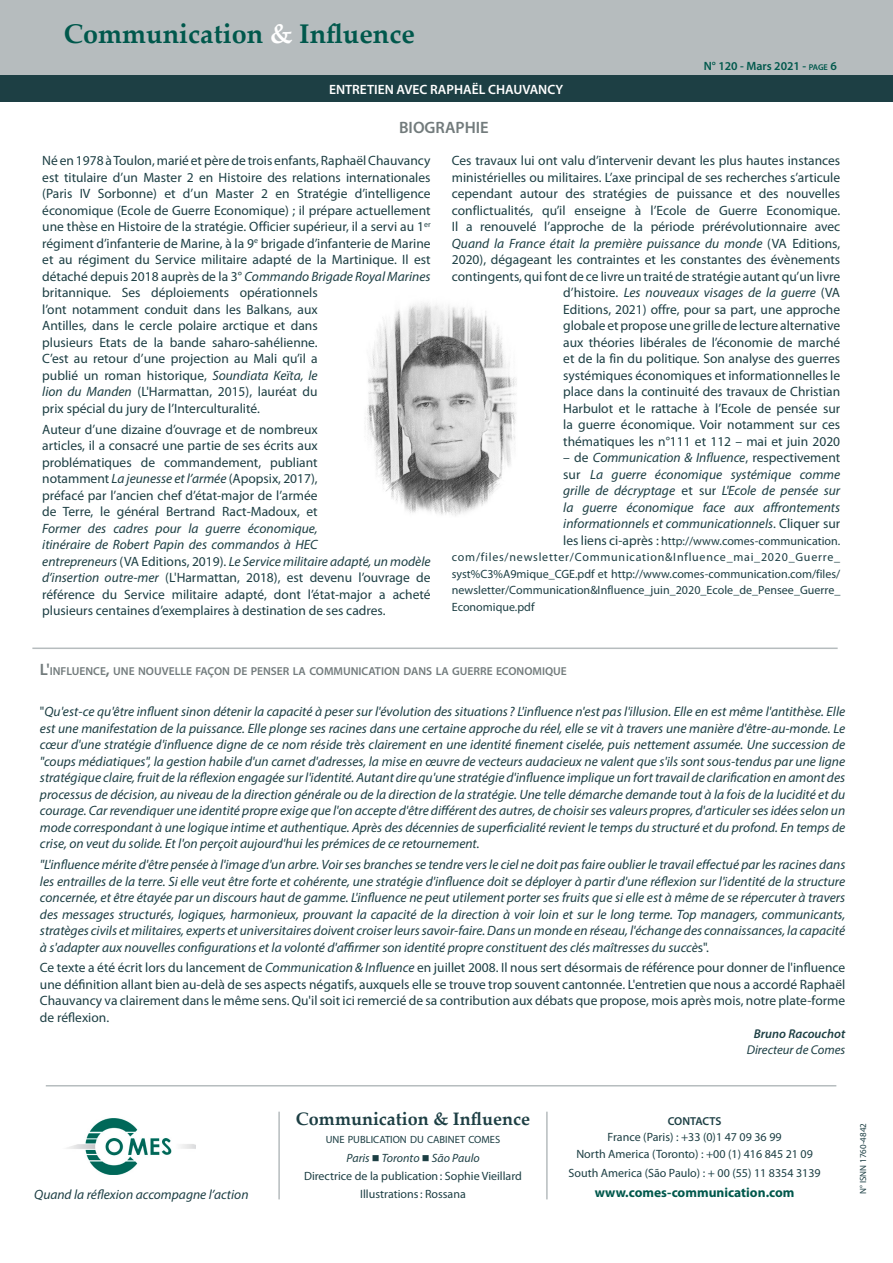
<style>
.page{position:relative;width:893px;height:1263px;background:#fff}
.page>*{position:absolute;margin:0;border:0;box-sizing:border-box;transform-origin:0 0}
.t1{font:700 27px "Palatino Linotype";color:#00584c}
.t2{font:700 18px "Palatino Linotype";color:#1d3f44}
.Titre_colonnes{font:600 16.5px "Myriad Pro";color:#727b7c}
.Style_de_paragraphe{font:13.5px/16.5px "Myriad Pro";color:#1d3f44}
.Style_de_paragraphe-2{font:italic 13.5px/16.5px "Myriad Pro";color:#1d3f44;text-align:justify}
.t3{font:600 13.5px "Myriad Pro";color:#fff}
.t4{font:700 13.5px "Myriad Pro";color:#00584c}
.Style_de_paragraphe-3{font:italic 12.75px "Myriad Pro";color:#1d3f44}
.Style_de_paragraphe-4{font:italic 600 12.75px "Myriad Pro";color:#1d3f44}
.Style_de_paragraphe-5{font:12px/16.5px "Myriad Pro";color:#1d3f44;text-align:justify}
.t5{font:italic 12px "Myriad Pro";color:#1d3f44}
.t6{font:600 12px "Myriad Pro";color:#00584c}
.Titre_colonnes-2{font:600 11.55px "Myriad Pro";color:#727b7c}
.t7{font:600 11.55px "Myriad Pro";letter-spacing:-.01em;color:#1d3f44}
.t8{font:10.5px "Myriad Pro";color:#1d3f44}
.Style_de_paragraphe-6{font:9px "Myriad Pro";color:#1d3f44}
.s1{color:#fff}
.s2{font-size:8.4px}
.s3{font-style:italic}
.s4{font-style:normal}
.s5{font-size:13.5px}
.s6{font-size:16.5px}
</style>
<div class="page">
<div style="left:0;top:81px;width:893px;height:21px;background:#1d3f44"></div>
<div style="left:0;top:0;width:893px;height:81px;background:#b6bcbe"></div>
<div style="left:0;top:76px;width:893px;height:21px;background:#1d3f44"></div>
<img style="left:365px;top:303px;width:152px;height:213px">
<img style="left:67px;top:1118px;width:128px;height:57px">
<hr style="left:278px;top:1112px;width:2px;height:87px;background:#b6bcbe">
<hr style="left:546px;top:1112px;width:2px;height:87px;background:#b6bcbe">
<hr style="left:32px;top:647px;width:806px;height:2px;background:#b6bcbe">
<hr style="left:46px;top:1085px;width:790px;height:1px;background:#b6bcbe">
<p class="t1" style="left:64px;top:14px;width:353px">Communication <span class="s1">&amp;</span> Influence</p>
<p class="t3" style="left:329px;top:81px;width:236px">ENTRETIEN AVEC RAPHAËL CHAUVANCY</p>
<p class="Titre_colonnes" style="left:399px;top:116px;width:89px">BIOGRAPHIE</p>
<p class="t6" style="left:704px;top:58px;width:135px">N° 120 - Mars 2021 - <span class="s2">PAGE</span> 6</p>
<p class="Style_de_paragraphe" style="left:42px;top:152px;width:390px">Né en 1978 à Toulon, marié et père de trois enfants, Raphaël Chauvancy est titulaire d’un Master 2 en Histoire des relations internationales (Paris IV Sorbonne) et d’un Master 2 en Stratégie d’intelligence économique (Ecole de Guerre Economique) ; il prépare actuellement une thèse en Histoire de la stratégie. Officier supérieur, il a servi au 1<sup>er </sup>régiment d’infanterie de Marine, à la 9<sup>e</sup> brigade d’infanterie de Marine et au régiment du Service militaire adapté de la Martinique. Il est détaché depuis 2018 auprès de la 3° <span class="s3">Commando Brigade Royal Marines </span>britannique. Ses déploiements opérationnels<br>l’ont notamment conduit dans les Balkans, aux<br>Antilles, dans le cercle polaire arctique et dans<br>plusieurs Etats de la bande saharo-sahélienne.<br>C’est au retour d’une projection au Mali qu’il a<br>publié un roman historique, <span class="s3">Soundiata Keïta, le<br>lion du Manden</span> (L'Harmattan, 2015), lauréat du<br>prix spécial du jury de l’Interculturalité.</p>
<p class="Style_de_paragraphe" style="left:42px;top:421px;width:390px">Auteur d’une dizaine d’ouvrage et de nombreux<br>articles, il a consacré une partie de ses écrits aux<br>problématiques de commandement, publiant<br>notamment <span class="s3">La jeunesse et l’armée</span> (Apopsix, 2017),<br>préfacé par l’ancien chef d’état-major de l’armée<br>de Terre, le général Bertrand Ract-Madoux, et<br><span class="s3">Former des cadres pour la guerre économique,<br>itinéraire de Robert Papin des commandos à HEC<br>entrepreneurs</span> (VA Editions, 2019). <span class="s3">Le Service militaire adapté, un modèle d’insertion outre-mer</span> (L'Harmattan, 2018), est devenu l’ouvrage de référence du Service militaire adapté, dont l’état-major a acheté plusieurs centaines d’exemplaires à destination de ses cadres.</p>
<p class="Style_de_paragraphe" style="left:452px;top:152px;width:390px;text-align:right">Ces travaux lui ont valu d’intervenir devant les plus hautes instances ministérielles ou militaires. L’axe principal de ses recherches s’articule cependant autour des stratégies de puissance et des nouvelles conflictualités, qu’il enseigne à l’Ecole de Guerre Economique.<br>Il a renouvelé l’approche de la période prérévolutionnaire avec <span class="s3">Quand la France était la première puissance du monde</span> (VA Editions, 2020), dégageant les contraintes et les constantes des évènements contingents, qui font de ce livre un traité de stratégie autant qu’un livre d’histoire. <span class="s3">Les nouveaux visages de la guerre</span> (VA<br>Editions, 2021) offre, pour sa part, une approche<br>globale et propose une grille de lecture alternative<br>aux théories libérales de l’économie de marché<br>et de la fin du politique. Son analyse des guerres<br>systémiques économiques et informationnelles le<br>place dans la continuité des travaux de Christian<br>Harbulot et le rattache à l’Ecole de pensée sur<br>la guerre économique. Voir notamment sur ces<br>thématiques les n°111 et 112 – mai et juin 2020</p>
<p class="Style_de_paragraphe-2" style="left:563px;top:449px;width:279px"><span class="s4">– de</span> Communication &amp; Influence<span class="s4">, respectivement sur</span> La guerre économique systémique comme grille de décryptage <span class="s4">et sur</span> L'Ecole de pensée sur la guerre économique face aux affrontements informationnels et communicationnels<span class="s4">. Cliquer sur</span></p>
<p class="Style_de_paragraphe-5" style="left:452px;top:532px;width:390px;text-indent:111px"><span class="s5">les liens ci-après :</span> http://www.comes-communication. com/files/newsletter/Communication&amp;Influence_mai_2020_Guerre_ syst%C3%A9mique_CGE.pdf et http://www.comes-communication.com/files/ newsletter/Communication&amp;Influence_juin_2020_Ecole_de_Pensee_Guerre_ Economique.pdf</p>
<p class="Titre_colonnes-2" style="left:40px;top:664px;width:528px"><span class="s6">L'</span>INFLUENCE<span class="s6">,</span> UNE NOUVELLE FAÇON DE PENSER LA COMMUNICATION DANS LA GUERRE ECONOMIQUE</p>
<p class="Style_de_paragraphe-2" style="left:40px;top:703px;width:807px"><span class="s4">"</span>Qu'est-ce qu'être influent sinon détenir la capacité à peser sur l'évolution des situations? L'influence n'est pas l'illusion. Elle en est même l'antithèse. Elle est une manifestation de la puissance. Elle plonge ses racines dans une certaine approche du réel, elle se vit à travers une manière d'être-au-monde. Le cœur d'une stratégie d'influence digne de ce nom réside très clairement en une identité finement ciselée, puis nettement assumée. Une succession de "coups médiatiques", la gestion habile d'un carnet d'adresses, la mise en œuvre de vecteurs audacieux ne valent que s'ils sont sous-tendus par une ligne stratégique claire, fruit de la réflexion engagée sur l'identité. Autant dire qu'une stratégie d'influence implique un fort travail de clarification en amont des processus de décision, au niveau de la direction générale ou de la direction de la stratégie. Une telle démarche demande tout à la fois de la lucidité et du courage. Car revendiquer une identité propre exige que l'on accepte d'être différent des autres, de choisir ses valeurs propres, d'articuler ses idées selon un mode correspondant à une logique intime et authentique. Après des décennies de superficialité revient le temps du structuré et du profond. En temps de crise, on veut du solide. Et l'on perçoit aujourd'hui les prémices de ce retournement.</p>
<p class="Style_de_paragraphe-2" style="left:40px;top:856px;width:807px">"L'influence mérite d'être pensée à l'image d'un arbre. Voir ses branches se tendre vers le ciel ne doit pas faire oublier le travail effectué par les racines dans les entrailles de la terre. Si elle veut être forte et cohérente, une stratégie d'influence doit se déployer à partir d'une réflexion sur l'identité de la structure concernée, et être étayée par un discours haut de gamme. L'influence ne peut utilement porter ses fruits que si elle est à même de se répercuter à travers des messages structurés, logiques, harmonieux, prouvant la capacité de la direction à voir loin et sur le long terme. Top managers, communicants, stratèges civils et militaires, experts et universitaires doivent croiser leurs savoir-faire. Dans un monde en réseau, l'échange des connaissances, la capacité à s'adapter aux nouvelles configurations et la volonté d'affirmer son identité propre constituent des clés maîtresses du succè<span class="s4">s".</span></p>
<p class="Style_de_paragraphe" style="left:40px;top:959px;width:807px;text-align:justify">Ce texte a été écrit lors du lancement de <span class="s3">Communication &amp; Influence</span> en juillet 2008. Il nous sert désormais de référence pour donner de l'influence une définition allant bien au-delà de ses aspects négatifs, auxquels elle se trouve trop souvent cantonnée. L'entretien que nous a accordé Raphaël Chauvancy va clairement dans le même sens. Qu'il soit ici remercié de sa contribution aux débats que propose, mois après mois, notre plate-forme de réflexion.</p>
<p class="Style_de_paragraphe-4" style="left:754px;top:1026px;width:93px">Bruno Racouchot</p>
<p class="Style_de_paragraphe-3" style="left:747px;top:1042px;width:100px">Directeur de Comes</p>
<p class="t2" style="left:296px;top:1106px;width:236px">Communication &amp; Influence</p>
<p class="t8" style="left:326px;top:1132px;width:176px">UNE PUBLICATION DU CABINET COMES</p>
<p class="t5" style="left:346px;top:1150px;width:135px">Paris ■ Toronto ■ São Paulo</p>
<p class="Style_de_paragraphe-5" style="left:304px;top:1167px;width:219px">Directrice de la publication: Sophie Vieillard</p>
<p class="Style_de_paragraphe-5" style="left:360px;top:1185px;width:107px">Illustrations: Rossana</p>
<p class="t7" style="left:668px;top:1113px;width:49px">CONTACTS</p>
<p class="Style_de_paragraphe-5" style="left:608px;top:1129px;width:176px">France (Paris) : +33 (0)1 47 09 36 99</p>
<p class="Style_de_paragraphe-5" style="left:576px;top:1145px;width:238px">North America (Toronto) : +00 (1) 416 845 21 09</p>
<p class="Style_de_paragraphe-5" style="left:568px;top:1165px;width:254px">South America (São Paulo) : + 00 (55) 11 8354 3139</p>
<p class="Style_de_paragraphe-2" style="left:34px;top:1186px;width:216px">Quand la réflexion accompagne l’action</p>
<p class="t4" style="left:595px;top:1183px;width:201px">www.comes-communication.com</p>
<p class="Style_de_paragraphe-6" style="left:858px;top:1194px;width:72px;rotate:-90deg">N° ISNN 1760-4842</p>
</div>
